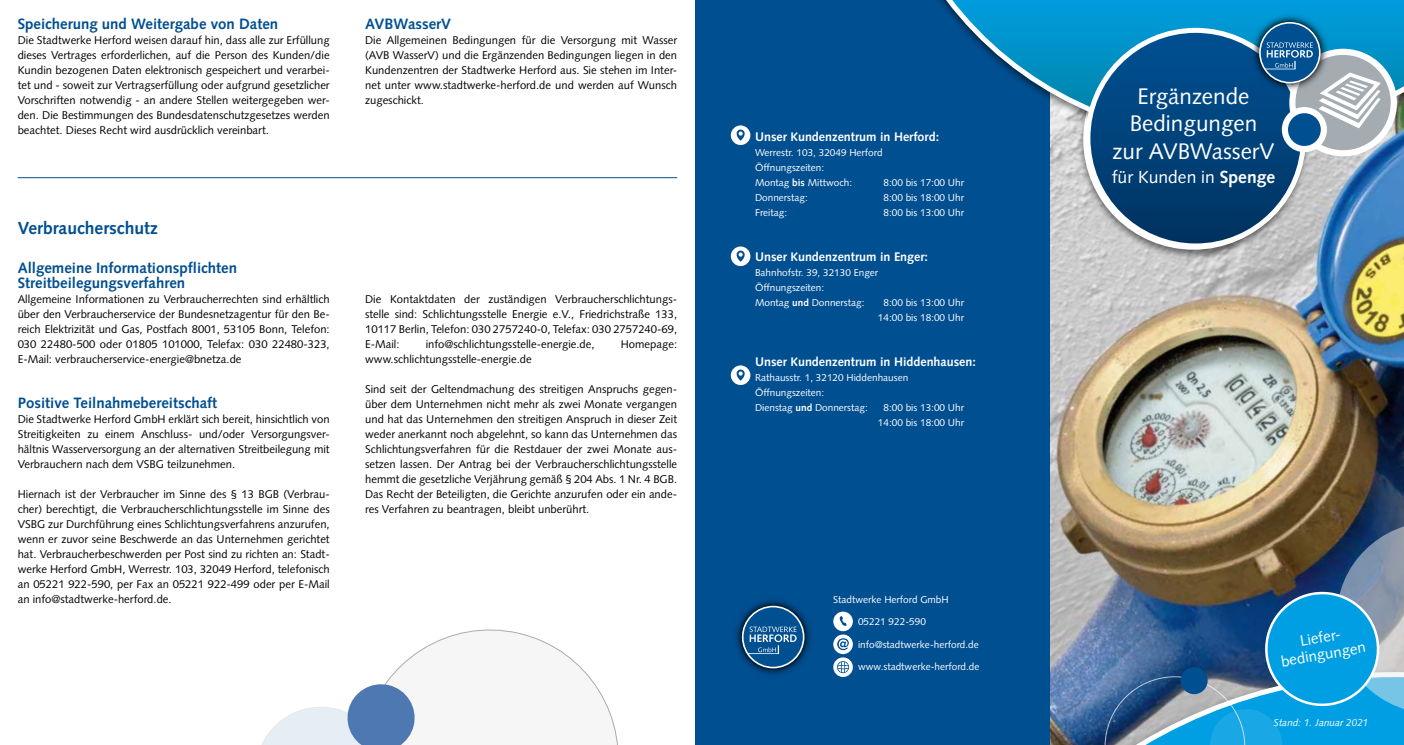
<style>
.page{position:relative;width:1404px;height:745px;background:#fff}
.page>*{position:absolute;margin:0;border:0;box-sizing:border-box;transform-origin:0 0}
.t1{font:22.5px/27.5px "Syntax LT Std";color:#fff;text-align:center}
.t2{font:17.5px "Syntax LT Std";color:#fff}
.t3{font:700 17.5px "Syntax LT Std";color:#004f91}
.t4{font:15.12px/16.9px "Syntax LT Std";color:#fff;text-align:center}
.t5{font:700 15px/15px "Syntax LT Std";color:#004f91}
.t6{font:700 12.5px "Syntax LT Std";color:#fff}
.t7{font:11.25px/15px "Syntax LT Std";color:#000;text-align:justify}
.t8{font:10px/15px "Syntax LT Std";color:#fff}
.t9{font:italic 10px "Syntax LT Std";color:#fff}
.s1{font-weight:700}
</style>
<div class="page">
<img style="left:1049px;top:150px;width:354px;height:371px">
<div style="left:694px;top:0;width:355px;height:744px;background:#004f91"></div>
<img style="left:736px;top:600px;width:75px;height:75px">
<svg style="left:742px;top:606px;width:61px;height:61px"></svg>
<svg style="left:747px;top:626px;width:49px;height:27px"></svg>
<div style="left:741px;top:605px;width:63px;height:63px;border:2px solid #fff;border-radius:50%"></div>
<div style="left:1076px;top:26px;width:234px;height:234px;background:#000;opacity:.5"></div>
<div style="left:925px;top:0;width:478px;height:150px;background:#000;opacity:.5"></div>
<svg style="left:928px;top:0;width:475px;height:142px"></svg>
<svg style="left:1087px;top:30px;width:216px;height:216px;background:#0c4a80"></svg>
<img style="left:1247px;top:11px;width:84px;height:84px">
<div style="left:1259px;top:23px;width:60px;height:60px;background:#004f91;border-radius:50%"></div>
<svg style="left:1264px;top:42px;width:132px;height:114px"></svg>
<div style="left:1258px;top:22px;width:62px;height:61px;border:2px solid #fff;border-radius:50%"></div>
<img style="left:1049px;top:521px;width:354px;height:223px">
<svg style="left:262px;top:629px;width:356px;height:115px"></svg>
<hr style="left:18px;top:177px;width:659px;height:1px;background:#004f91">
<svg style="left:730px;top:125px;width:20px;height:20px"></svg>
<svg style="left:730px;top:246px;width:20px;height:20px"></svg>
<svg style="left:730px;top:365px;width:20px;height:20px"></svg>
<svg style="left:833px;top:611px;width:19px;height:65px"></svg>
<h3 class="t5" style="left:18px;top:16px;width:262px">Speicherung und Weitergabe von Daten</h3>
<p class="t7" style="left:18px;top:33px;width:313px">Die Stadtwerke Herford weisen darauf hin, dass alle zur Erfüllung dieses Vertrages erforderlichen, auf die Person des Kunden/die Kundin bezogenen Daten elektronisch gespeichert und verarbei&shy;tet und - soweit zur Vertragserfüllung oder aufgrund gesetzlicher Vorschriften notwendig - an andere Stellen weitergegeben wer&shy;den. Die Bestimmungen des Bundesdatenschutzgesetzes werden beachtet. Dieses Recht wird ausdrücklich vereinbart.</p>
<h2 class="t3" style="left:18px;top:218px;width:141px">Verbraucherschutz</h2>
<h3 class="t5" style="left:18px;top:260px;width:221px">Allgemeine Informationspflichten<br>Streitbeilegungsverfahren</h3>
<p class="t7" style="left:18px;top:291px;width:313px">Allgemeine Informationen zu Verbraucherrechten sind erhältlich über den Verbraucherservice der Bundesnetzagentur für den Be&shy;reich Elektrizität und Gas, Postfach 8001, 53105 Bonn, Telefon:<br>030 22480-500 oder 01805 101000, Telefax: 030 22480-323, E-Mail: verbraucherservice-energie@bnetza.de</p>
<h3 class="t5" style="left:18px;top:395px;width:201px">Positive Teilnahmebereitschaft</h3>
<p class="t7" style="left:18px;top:411px;width:313px">Die Stadtwerke Herford GmbH erklärt sich bereit, hinsichtlich von Streitigkeiten zu einem Anschluss- und/oder Versorgungsver&shy;hältnis Wasserversorgung an der alternativen Streitbeilegung mit Verbrauchern nach dem VSBG teilzunehmen.</p>
<p class="t7" style="left:18px;top:486px;width:313px">Hiernach ist der Verbraucher im Sinne des § 13 BGB (Verbrau&shy;cher) berechtigt, die Verbraucherschlichtungsstelle im Sinne des VSBG zur Durchführung eines Schlichtungsverfahrens anzurufen, wenn er zuvor seine Beschwerde an das Unternehmen gerichtet hat. Verbraucherbeschwerden per Post sind zu richten an: Stadt&shy;werke Herford GmbH, Werrestr. 103, 32049 Herford, telefonisch an 05221 922-590, per Fax an 05221 922-499 oder per E-Mail an info@stadtwerke-herford.de.</p>
<h3 class="t5" style="left:365px;top:16px;width:88px">AVBWasserV</h3>
<p class="t7" style="left:365px;top:33px;width:313px">Die Allgemeinen Bedingungen für die Versorgung mit Wasser (AVB WasserV) und die Ergänzenden Bedingungen liegen in den Kundenzentren der Stadtwerke Herford aus. Sie stehen im Inter&shy;net unter www.stadtwerke-herford.de und werden auf Wunsch zugeschickt.</p>
<p class="t7" style="left:365px;top:291px;width:313px">Die Kontaktdaten der zuständigen Verbraucherschlichtungs&shy;stelle sind: Schlichtungsstelle Energie e.V., Friedrichstraße 133, 10117 Berlin, Telefon: 030 2757240-0, Telefax: 030 2757240-69, E-Mail:</p>
<p class="t7" style="left:426px;top:336px;width:170px">info@schlichtungsstelle-energie.de,</p>
<p class="t7" style="left:620px;top:336px;width:58px">Homepage:</p>
<p class="t7" style="left:365px;top:351px;width:168px">www.schlichtungsstelle-energie.de</p>
<p class="t7" style="left:365px;top:381px;width:313px">Sind seit der Geltendmachung des streitigen Anspruchs gegen&shy;über dem Unternehmen nicht mehr als zwei Monate vergangen und hat das Unternehmen den streitigen Anspruch in dieser Zeit weder anerkannt noch abgelehnt, so kann das Unternehmen das Schlichtungsverfahren für die Restdauer der zwei Monate aus&shy;setzen lassen. Der Antrag bei der Verbraucherschlichtungsstelle hemmt die gesetzliche Verjährung gemäß § 204 Abs. 1 Nr. 4 BGB.<br>Das Recht der Beteiligten, die Gerichte anzurufen oder ein ande&shy;res Verfahren zu beantragen, bleibt unberührt.</p>
<p class="t6" style="left:755px;top:129px;width:186px">Unser Kundenzentrum in Herford:</p>
<p class="t8" style="left:755px;top:145px;width:129px">Werrestr. 103, 32049 Herford<br>Öffnungszeiten:<br>Montag <span class="s1">bis</span> Mittwoch:</p>
<p class="t8" style="left:883px;top:175px;width:82px">8:00 bis 17:00 Uhr</p>
<p class="t8" style="left:755px;top:190px;width:54px">Donnerstag:</p>
<p class="t8" style="left:883px;top:190px;width:82px">8:00 bis 18:00 Uhr</p>
<p class="t8" style="left:755px;top:205px;width:34px">Freitag:</p>
<p class="t8" style="left:883px;top:205px;width:82px">8:00 bis 13:00 Uhr</p>
<p class="t6" style="left:755px;top:249px;width:174px">Unser Kundenzentrum in Enger:</p>
<p class="t8" style="left:755px;top:265px;width:125px">Bahnhofstr. 39, 32130 Enger<br>Öffnungszeiten:<br>Montag <span class="s1">und</span> Donnerstag:</p>
<p class="t8" style="left:877px;top:295px;width:88px;text-align:center">8:00 bis 13:00 Uhr<br>14:00 bis 18:00 Uhr</p>
<p class="t6" style="left:755px;top:354px;width:222px">Unser Kundenzentrum in Hiddenhausen:</p>
<p class="t8" style="left:755px;top:370px;width:155px">Rathausstr. 1, 32120 Hiddenhausen<br>Öffnungszeiten:<br>Dienstag <span class="s1">und</span> Donnerstag:</p>
<p class="t8" style="left:877px;top:400px;width:88px;text-align:center">8:00 bis 13:00 Uhr<br>14:00 bis 18:00 Uhr</p>
<p class="t8" style="left:833px;top:591px;width:117px">Stadtwerke Herford GmbH</p>
<p class="t8" style="left:858px;top:614px;width:69px">05221 922-590</p>
<p class="t8" style="left:858px;top:636px;width:122px">info@stadtwerke-herford.de</p>
<p class="t8" style="left:858px;top:659px;width:123px">www.stadtwerke-herford.de</p>
<h1 class="t1" style="left:1112px;top:82px;width:163px">Ergänzende<br>Bedingungen zur AVBWasserV</h1>
<h2 class="t2" style="left:1111px;top:166px;width:165px">für Kunden in <span class="s1">Spenge</span></h2>
<h3 class="t4" style="left:1276px;top:636px;width:87px;rotate:-10deg">Liefer&shy;bedingungen</h3>
<p class="t9" style="left:1273px;top:716px;width:96px">Stand: 1. Januar 2021</p>
</div>
